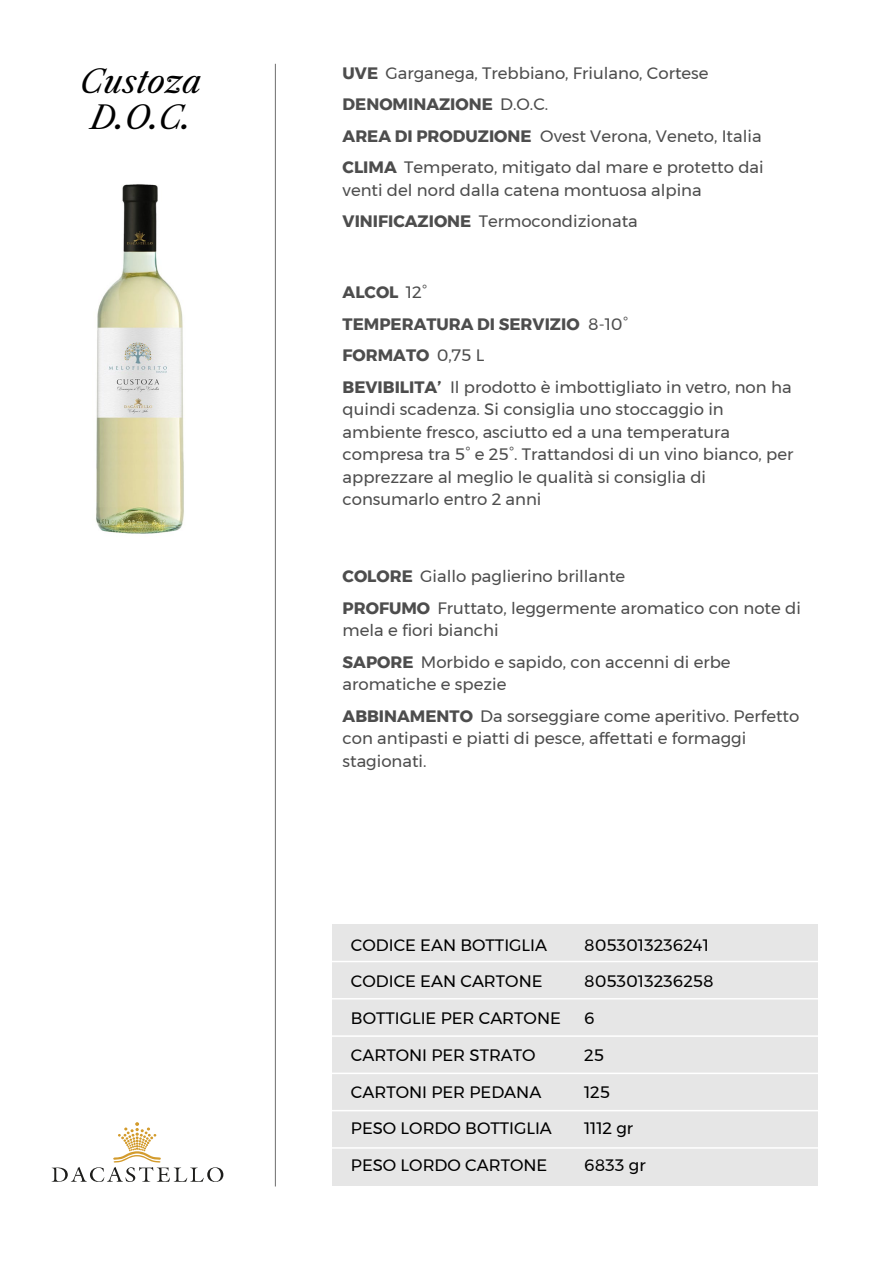
<style>
.page{position:relative;width:893px;height:1263px;background:#fff}
.page>*{position:absolute;margin:0;border:0;box-sizing:border-box;transform-origin:0 0}
.t1{font:italic 31.5px/36px "Libre Caslon Text";color:#000;text-align:center}
.t2{font:16.5px/31.5px "Montserrat";color:#4d4d4d}
.t3{font:16.5px "Montserrat";color:#000}
.s1{font-weight:700}
</style>
<div class="page">
<div style="left:332px;top:925px;width:485px;height:261px;background:#e6e6e6"></div>
<hr style="left:275px;top:64px;width:1px;height:1122px;background:#6e6e6e">
<svg style="left:52px;top:1122px;width:171px;height:60px"></svg>
<hr style="left:329px;top:961px;width:494px;height:1px;background:#fff">
<hr style="left:329px;top:998px;width:494px;height:1px;background:#fff">
<hr style="left:329px;top:1035px;width:494px;height:2px;background:#fff">
<hr style="left:329px;top:1072px;width:494px;height:2px;background:#fff">
<hr style="left:329px;top:1110px;width:494px;height:1px;background:#fff">
<hr style="left:329px;top:1147px;width:494px;height:2px;background:#fff">
<img style="left:96px;top:184px;width:88px;height:350px">
<h1 class="t1" style="left:80px;top:64px;width:123px">Custoza<br>D.O.C.</h1>
<p class="t2" style="left:343px;top:57px;width:423px"><span class="s1">UVE</span> Garganega, Trebbiano, Friulano, Cortese <span class="s1">DENOMINAZIONE</span> D.O.C.<br><span class="s1">AREA DI PRODUZIONE</span> Ovest Verona, Veneto, Italia <span class="s1">CLIMA</span> Temperato, mitigato dal mare e protetto dai</p>
<p class="t2" style="left:343px;top:174px;width:361px">venti del nord dalla catena montuosa alpina<br><span class="s1">VINIFICAZIONE</span> Termocondizionata</p>
<p class="t2" style="left:343px;top:276px;width:451px"><span class="s1">ALCOL</span> 12°<br><span class="s1">TEMPERATURA DI SERVIZIO</span> 8-10°<br><span class="s1">FORMATO</span> 0,75 L<br><span class="s1">BEVIBILITA’</span> Il prodotto è imbottigliato in vetro, non ha</p>
<p class="t2" style="left:343px;top:398px;width:452px;line-height:22.5px">quindi scadenza. Si consiglia uno stoccaggio in ambiente fresco, asciutto ed a una temperatura compresa tra 5° e 25°. Trattandosi di un vino bianco, per apprezzare al meglio le qualità si consiglia di consumarlo entro 2 anni</p>
<p class="t2" style="left:343px;top:560px;width:460px"><span class="s1">COLORE</span> Giallo paglierino brillante<br><span class="s1">PROFUMO</span> Fruttato, leggermente aromatico con note di</p>
<p class="t2" style="left:343px;top:614px;width:390px">mela e fiori bianchi<br><span class="s1">SAPORE</span> Morbido e sapido, con accenni di erbe</p>
<p class="t2" style="left:343px;top:668px;width:458px">aromatiche e spezie<br><span class="s1">ABBINAMENTO</span> Da sorseggiare come aperitivo. Perfetto</p>
<p class="t2" style="left:343px;top:727px;width:405px;line-height:22.5px">con antipasti e piatti di pesce, affettati e formaggi stagionati.</p>
<p class="t3" style="left:351px;top:932px;width:198px">CODICE EAN BOTTIGLIA</p>
<p class="t3" style="left:584px;top:932px;width:126px">8053013236241</p>
<p class="t3" style="left:351px;top:969px;width:193px">CODICE EAN CARTONE</p>
<p class="t3" style="left:584px;top:969px;width:131px">8053013236258</p>
<p class="t3" style="left:351px;top:1006px;width:211px">BOTTIGLIE PER CARTONE</p>
<p class="t3" style="left:584px;top:1006px;width:12px">6</p>
<p class="t3" style="left:351px;top:1042px;width:186px">CARTONI PER STRATO</p>
<p class="t3" style="left:584px;top:1042px;width:21px">25</p>
<p class="t3" style="left:351px;top:1079px;width:192px">CARTONI PER PEDANA</p>
<p class="t3" style="left:584px;top:1079px;width:27px">125</p>
<p class="t3" style="left:351px;top:1116px;width:202px">PESO LORDO BOTTIGLIA</p>
<p class="t3" style="left:584px;top:1116px;width:50px">1112 gr</p>
<p class="t3" style="left:351px;top:1153px;width:198px">PESO LORDO CARTONE</p>
<p class="t3" style="left:584px;top:1153px;width:63px">6833 gr</p>
</div>
